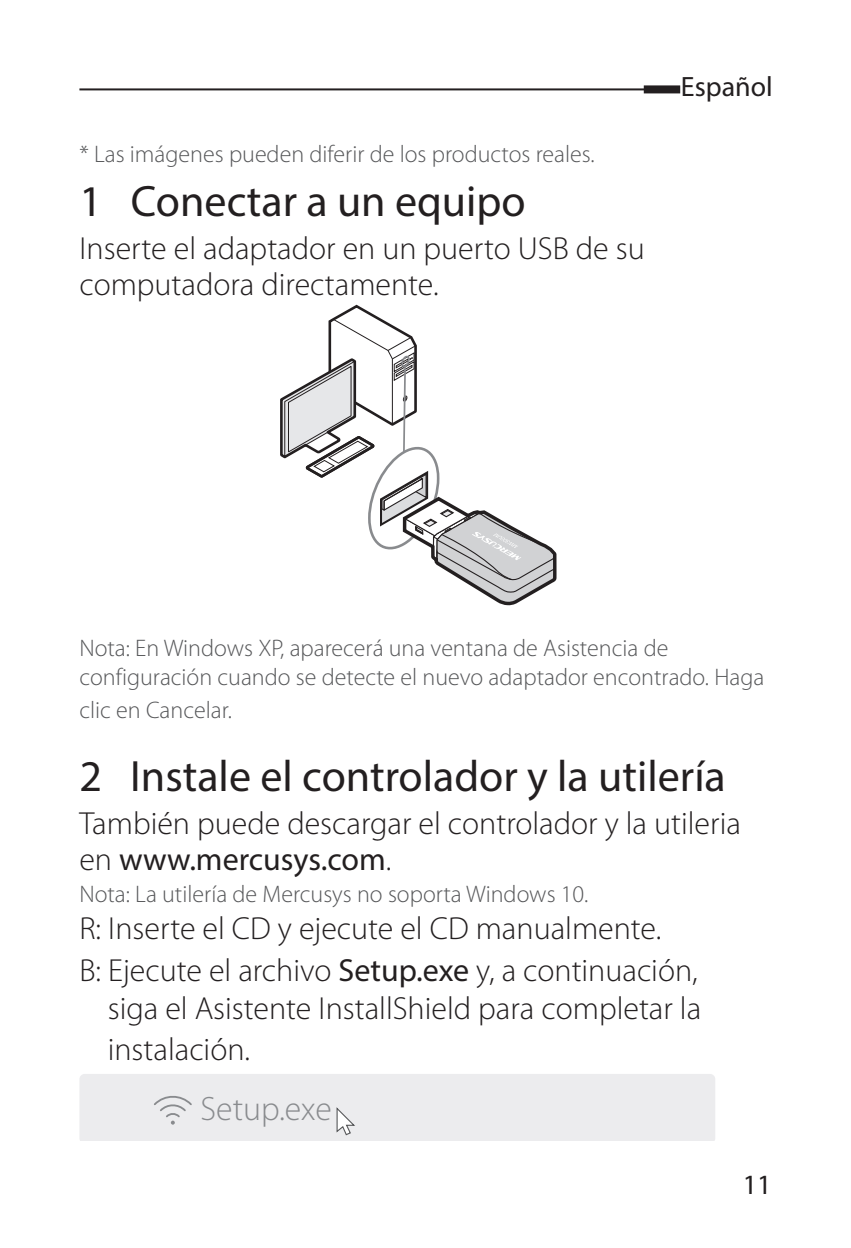
<style>
.page{position:relative;width:851px;height:1248px;background:#fff}
.page>*{position:absolute;margin:0;border:0;box-sizing:border-box;transform-origin:0 0}
.t1{font:44px "Myriad Pro";color:#231f20}
.t2{font:300 34px "Myriad Pro";color:#898b8e}
.t3{font:300 32px/36px "Myriad Pro";color:#231f20}
.t4{font:28px "Myriad Pro";color:#231f20}
.t5{font:300 24px/28.8px "Myriad Pro";color:#57585a}
.s1{font-weight:400}
</style>
<div class="page">
<hr style="left:79px;top:88px;width:579px;height:2px;background:#231f20">
<div style="left:643px;top:85px;width:37px;height:8px;background:#231f20"></div>
<svg style="left:280px;top:304px;width:277px;height:302px"></svg>
<div style="left:79px;top:1074px;width:636px;height:66px;background:#ececee"></div>
<svg style="left:152px;top:1094px;width:41px;height:30px"></svg>
<svg style="left:335px;top:1106px;width:21px;height:29px"></svg>
<p class="t5" style="left:79px;top:140px;width:516px">* Las imágenes pueden diferir de los productos reales.</p>
<h1 class="t1" style="left:79px;top:174px;width:447px">1 Conectar a un equipo</h1>
<p class="t3" style="left:79px;top:231px;width:566px">Inserte el adaptador en un puerto USB de su computadora directamente.</p>
<p class="t4" style="left:680px;top:69px;width:93px">Español</p>
<p class="t5" style="left:79px;top:633px;width:686px">Nota: En Windows XP, aparecerá una ventana de Asistencia de configuración cuando se detecte el nuevo adaptador encontrado. Haga</p>
<p class="t5" style="left:79px;top:695px;width:154px">clic en Cancelar.</p>
<h1 class="t1" style="left:79px;top:749px;width:647px">2 Instale el controlador y la utilería</h1>
<p class="t3" style="left:79px;top:806px;width:663px">También puede descargar el controlador y la utileria en <span class="s1">www.mercusys.com</span>.</p>
<p class="t5" style="left:79px;top:879px;width:510px">Nota: La utilería de Mercusys no soporta Windows 10.</p>
<p class="t3" style="left:79px;top:911px;width:583px">R: Inserte el CD y ejecute el CD manualmente.</p>
<p class="t3" style="left:79px;top:952px;width:619px">B: Ejecute el archivo <span class="s1">Setup.exe</span> y, a continuación,</p>
<p class="t3" style="left:108px;top:990px;width:595px">siga el Asistente InstallShield para completar la</p>
<p class="t3" style="left:108px;top:1031px;width:144px">instalación.</p>
<p class="t2" style="left:200px;top:1089px;width:133px">Setup.exe</p>
<p class="t4" style="left:742px;top:1166px;width:30px">11</p>
</div>
